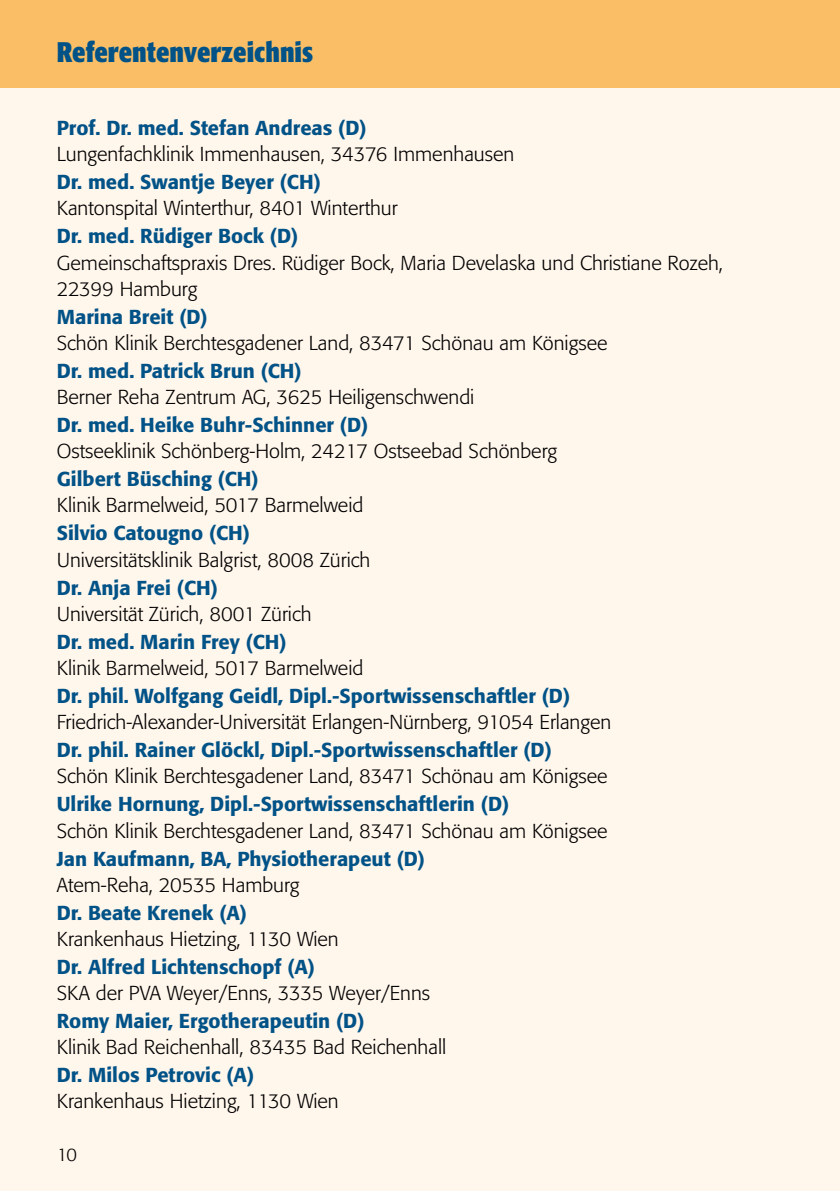
<style>
.page{position:relative;width:840px;height:1191px;background:#fff}
.page>*{position:absolute;margin:0;border:0;box-sizing:border-box;transform-origin:0 0}
.t1{font:700 condensed 28px "Formata";color:#005287}
.t2{font:300 20px/26.2px "Formata";color:#000}
.t3{font:500 20px "Formata";color:#005287}
.t4{font:300 18px "Formata";color:#000}
</style>
<div class="page">
<div style="left:0;top:0;width:839px;height:1191px;background:#fff6ec"></div>
<div style="left:0;top:0;width:839px;height:88px;background:#fabf66"></div>
<h1 class="t1" style="left:57px;top:35px;width:258px">Referentenverzeichnis</h1>
<p class="t3" style="left:57px;top:116px;width:311px">Prof. Dr. med. Stefan Andreas (D)</p>
<p class="t2" style="left:57px;top:141px;width:459px">Lungenfachklinik Immenhausen, 34376 Immenhausen</p>
<p class="t3" style="left:57px;top:170px;width:265px">Dr. med. Swantje Beyer (CH)</p>
<p class="t2" style="left:57px;top:195px;width:342px">Kantonspital Winterthur, 8401 Winterthur</p>
<p class="t3" style="left:57px;top:224px;width:243px">Dr. med. Rüdiger Bock (D)</p>
<p class="t2" style="left:57px;top:250px;width:667px">Gemeinschaftspraxis Dres. Rüdiger Bock, Maria Develaska und Christiane Rozeh,<br>22399 Hamburg</p>
<p class="t3" style="left:57px;top:304px;width:152px">Marina Breit (D)</p>
<p class="t2" style="left:57px;top:330px;width:552px">Schön Klinik Berchtesgadener Land, 83471 Schönau am Königsee</p>
<p class="t3" style="left:57px;top:358px;width:246px">Dr. med. Patrick Brun (CH)</p>
<p class="t2" style="left:57px;top:384px;width:419px">Berner Reha Zentrum AG, 3625 Heiligenschwendi</p>
<p class="t3" style="left:57px;top:413px;width:313px">Dr. med. Heike Buhr-Schinner (D)</p>
<p class="t2" style="left:57px;top:438px;width:501px">Ostseeklinik Schönberg-Holm, 24217 Ostseebad Schönberg</p>
<p class="t3" style="left:57px;top:467px;width:203px">Gilbert Büsching (CH)</p>
<p class="t2" style="left:57px;top:492px;width:308px">Klinik Barmelweid, 5017 Barmelweid</p>
<p class="t3" style="left:57px;top:521px;width:194px">Silvio Catougno (CH)</p>
<p class="t2" style="left:57px;top:547px;width:315px">Universitätsklinik Balgrist, 8008 Zürich</p>
<p class="t3" style="left:57px;top:575px;width:162px">Dr. Anja Frei (CH)</p>
<p class="t2" style="left:57px;top:601px;width:256px">Universität Zürich, 8001 Zürich</p>
<p class="t3" style="left:57px;top:629px;width:231px">Dr. med. Marin Frey (CH)</p>
<p class="t2" style="left:57px;top:655px;width:308px">Klinik Barmelweid, 5017 Barmelweid</p>
<p class="t3" style="left:57px;top:683px;width:514px">Dr. phil. Wolfgang Geidl, Dipl.-Sportwissenschaftler (D)</p>
<p class="t2" style="left:57px;top:709px;width:555px">Friedrich-Alexander-Universität Erlangen-Nürnberg, 91054 Erlangen</p>
<p class="t3" style="left:57px;top:738px;width:496px">Dr. phil. Rainer Glöckl, Dipl.-Sportwissenschaftler (D)</p>
<p class="t2" style="left:57px;top:763px;width:552px">Schön Klinik Berchtesgadener Land, 83471 Schönau am Königsee</p>
<p class="t3" style="left:57px;top:792px;width:454px">Ulrike Hornung, Dipl.-Sportwissenschaftlerin (D)</p>
<p class="t2" style="left:57px;top:817px;width:552px">Schön Klinik Berchtesgadener Land, 83471 Schönau am Königsee</p>
<p class="t3" style="left:57px;top:846px;width:369px">Jan Kaufmann, BA, Physiotherapeut (D)</p>
<p class="t2" style="left:57px;top:871px;width:244px">Atem-Reha, 20535 Hamburg</p>
<p class="t3" style="left:57px;top:900px;width:191px">Dr. Beate Krenek (A)</p>
<p class="t2" style="left:57px;top:926px;width:283px">Krankenhaus Hietzing, 1130 Wien</p>
<p class="t3" style="left:57px;top:954px;width:259px">Dr. Alfred Lichtenschopf (A)</p>
<p class="t2" style="left:57px;top:980px;width:375px">SKA der PVA Weyer/Enns, 3335 Weyer/Enns</p>
<p class="t3" style="left:57px;top:1008px;width:309px">Romy Maier, Ergotherapeutin (D)</p>
<p class="t2" style="left:57px;top:1034px;width:391px">Klinik Bad Reichenhall, 83435 Bad Reichenhall</p>
<p class="t3" style="left:57px;top:1063px;width:199px">Dr. Milos Petrovic (A)</p>
<p class="t2" style="left:57px;top:1088px;width:283px">Krankenhaus Hietzing, 1130 Wien</p>
<p class="t4" style="left:57px;top:1144px;width:22px">10</p>
</div>
